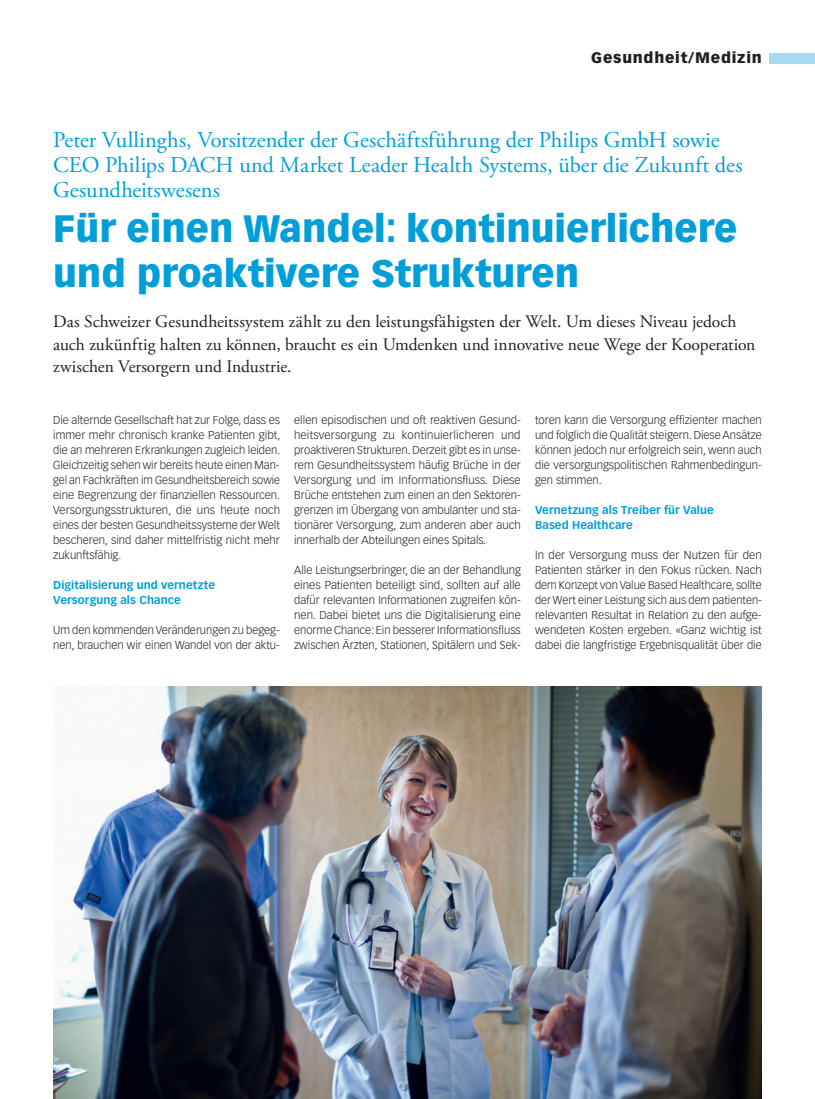
<style>
.page{position:relative;width:815px;height:1099px;background:#fff}
.page>*{position:absolute;margin:0;border:0;box-sizing:border-box;transform-origin:0 0}
.t1{font:900 37.5px/45px "Vectora LT Std";color:#009fda}
.t2{font:22.5px/25px "Adobe Garamond Pro";color:#009fda}
.t3{font:17.5px/22.5px "Adobe Garamond Pro";color:#231f20}
.t4{font:900 15px "Vectora LT Std";letter-spacing:.05em;color:#231f20}
.t5{font:300 11.25px/15px "Vectora LT Std";color:#231f20;text-align:justify}
.t6{font:700 11.25px/15px "Vectora LT Std";letter-spacing:.005em;color:#009fda}
</style>
<div class="page">
<div style="left:770px;top:53px;width:45px;height:10px;background:#a5daf2"></div>
<img style="left:53px;top:686px;width:709px;height:412px">
<h3 class="t4" style="left:591px;top:49px;width:172px">Gesundheit/Medizin</h3>
<h2 class="t2" style="left:53px;top:128px;width:691px">Peter Vullinghs, Vorsitzender der Geschäftsführung der Philips GmbH sowie<br>CEO Philips DACH und Market Leader Health Systems, über die Zukunft des<br>Gesundheitswesens</h2>
<h1 class="t1" style="left:53px;top:205px;width:686px">Für einen Wandel: kontinuierlichere und proaktivere Strukturen</h1>
<h3 class="t3" style="left:53px;top:311px;width:704px">Das Schweizer Gesundheitssystem zählt zu den leistungsfähigsten der Welt. Um dieses Niveau jedoch auch zukünftig halten zu können, braucht es ein Umdenken und innovative neue Wege der Kooperation zwischen Versorgern und Industrie.</h3>
<p class="t5" style="left:53px;top:413px;width:229px">Die alternde Gesellschaft hat zur Folge, dass es immer mehr chronisch kranke Patienten gibt, die an mehreren Erkrankungen zugleich leiden.<br>Gleichzeitig sehen wir bereits heute einen Man&shy;gel an Fachkräften im Gesundheitsbereich sowie eine Begrenzung der finanziellen Ressourcen.<br>Versorgungsstrukturen, die uns heute noch eines der besten Gesundheitssysteme der Welt bescheren, sind daher mittelfristig nicht mehr zukunftsfähig.</p>
<p class="t6" style="left:53px;top:578px;width:163px">Digitalisierung und vernetzte<br>Versorgung als Chance</p>
<p class="t5" style="left:53px;top:623px;width:228px">Um den kommenden Veränderungen zu begeg&shy;nen, brauchen wir einen Wandel von der aktu-</p>
<p class="t5" style="left:294px;top:413px;width:228px">ellen episodischen und oft reaktiven Gesund&shy;heitsversorgung zu kontinuierlicheren und proaktiveren Strukturen. Derzeit gibt es in unse&shy;rem Gesundheitssystem häufig Brüche in der Versorgung und im Informationsfluss. Diese Brüche entstehen zum einen an den Sektoren&shy;grenzen im Übergang von ambulanter und sta&shy;tionärer Versorgung, zum anderen aber auch innerhalb der Abteilungen eines Spitals.</p>
<p class="t5" style="left:294px;top:563px;width:228px">Alle Leistungserbringer, die an der Behandlung eines Patienten beteiligt sind, sollten auf alle dafür relevanten Informationen zugreifen kön&shy;nen. Dabei bietet uns die Digitalisierung eine enorme Chance: Ein besserer Informationsfluss zwischen Ärzten, Stationen, Spitälern und Sek-</p>
<p class="t5" style="left:535px;top:413px;width:228px">toren kann die Versorgung effizienter machen und folglich die Qualität steigern. Diese Ansätze können jedoch nur erfolgreich sein, wenn auch die versorgungspolitischen Rahmenbedingun&shy;gen stimmen.</p>
<p class="t6" style="left:535px;top:503px;width:180px">Vernetzung als Treiber für Value<br>Based Healthcare</p>
<p class="t5" style="left:535px;top:548px;width:228px">In der Versorgung muss der Nutzen für den Patienten stärker in den Fokus rücken. Nach dem Konzept von Value Based Healthcare, sollte der Wert einer Leistung sich aus dem patienten&shy;relevanten Resultat in Relation zu den aufge&shy;wendeten Kosten ergeben. «Ganz wichtig ist dabei die langfristige Ergebnisqualität über die</p>
</div>
